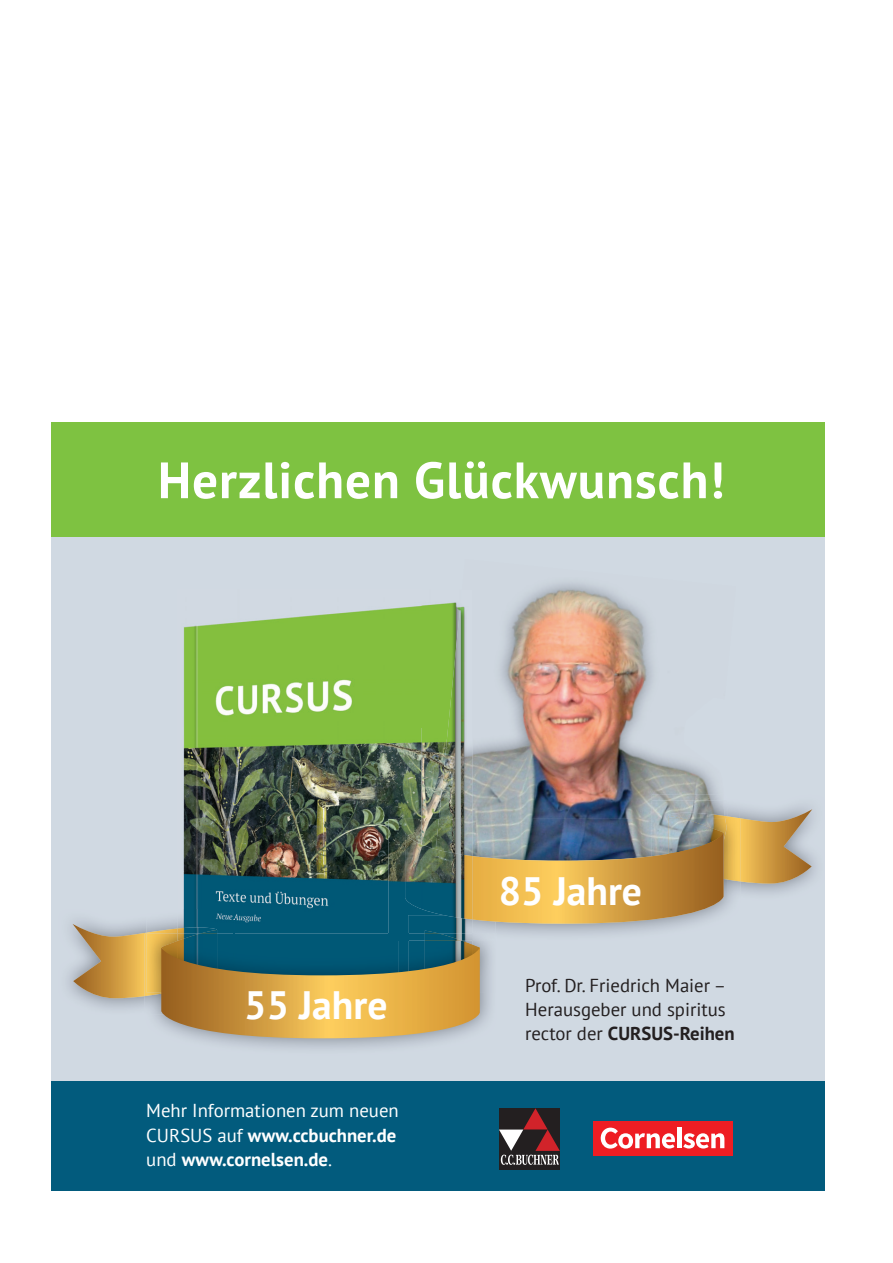
<style>
.page{position:relative;width:893px;height:1263px;background:#fff}
.page>*{position:absolute;margin:0;border:0;box-sizing:border-box;transform-origin:0 0}
.t1{font:700 51px "PT Sans";letter-spacing:.02em;color:#fff}
.t2{font:700 39.6px "PT Sans";color:#fff}
.t3{font:18.75px/24.3px "PT Sans";color:#fff}
.t4{font:18.75px/24.3px "PT Sans";color:#231f20}
.s1{font-weight:700}
</style>
<div class="page">
<div style="left:51px;top:491px;width:774px;height:603px;background:#d0d9e2"></div>
<img style="left:728px;top:802px;width:11px;height:7px">
<div style="left:51px;top:422px;width:774px;height:115px;background:#7ec241"></div>
<div style="left:51px;top:1081px;width:774px;height:110px;background:#025b7d"></div>
<div style="left:499px;top:1108px;width:61px;height:61px;background:#231f20"></div>
<svg style="left:499px;top:1108px;width:61px;height:57px"></svg>
<div style="left:593px;top:1121px;width:140px;height:35px;background:#ee1d23"></div>
<svg style="left:683px;top:1133px;width:41px;height:15px"></svg>
<hr style="left:677px;top:1127px;width:4px;height:21px;background:#fff">
<svg style="left:601px;top:1127px;width:74px;height:21px"></svg>
<img style="left:422px;top:604px;width:261px;height:205px">
<img style="left:683px;top:761px;width:35px;height:34px">
<img style="left:472px;top:582px;width:211px;height:85px">
<img style="left:652px;top:795px;width:68px;height:5px">
<img style="left:652px;top:800px;width:73px;height:9px">
<svg style="left:73px;top:924px;width:72px;height:74px;background:#c6a56c"></svg>
<img style="left:146px;top:927px;width:15px;height:6px">
<img style="left:183px;top:605px;width:239px;height:204px">
<img style="left:439px;top:602px;width:33px;height:207px">
<img style="left:145px;top:933px;width:16px;height:63px">
<img style="left:161px;top:809px;width:651px;height:229px">
<p class="t1" style="left:158px;top:446px;width:568px">Herzlichen Glückwunsch!</p>
<p class="t2" style="left:244px;top:979px;width:145px">55 Jahre</p>
<p class="t3" style="left:146px;top:1098px;width:254px">Mehr Informationen zum neuen<br>CURSUS auf <span class="s1">www.ccbuchner.de </span>und <span class="s1">www.cornelsen.de</span>.</p>
<p class="t2" style="left:499px;top:864px;width:145px">85 Jahre</p>
<p class="t4" style="left:525px;top:972px;width:211px">Prof. Dr. Friedrich Maier –<br>Herausgeber und spiritus rector der <span class="s1">CURSUS-Reihen</span></p>
</div>
